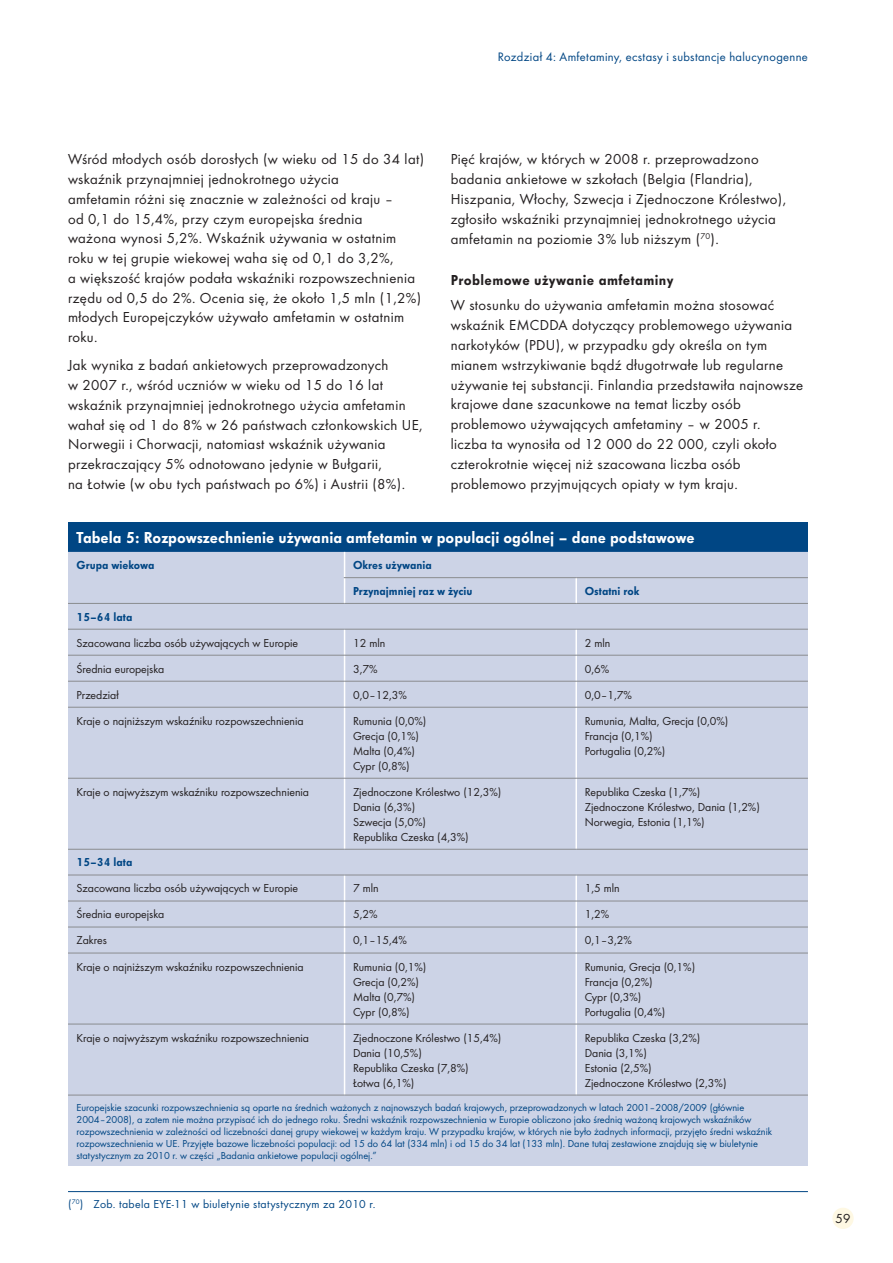
<style>
.page{position:relative;width:893px;height:1263px;background:#fff}
.page>*{position:absolute;margin:0;border:0;box-sizing:border-box;transform-origin:0 0}
.t1{font:800 16.5px "Futura";color:#fff}
.t2{font:15px/19.8px "Futura Boo";letter-spacing:.025em;color:#231f20}
.t3{font:800 15px "Futura";letter-spacing:.025em;color:#231f20}
.t4{font:12.75px "Futura Boo";letter-spacing:.025em;color:#004684}
.t5{font:12px/15px "Futura Boo";color:#231f20}
.t6{font:800 12px/25.8px "Futura";color:#004684}
.t7{font:12px "Futura Boo";letter-spacing:.025em;color:#004684}
.t8{font:12px "Futura Std";color:#231f20}
.t9{font:10.5px/12px "Futura Boo";color:#004684}
</style>
<div class="page">
<div style="left:832px;top:1208px;width:22px;height:21px;background:#fef8e3;border-radius:50%"></div>
<hr style="left:68px;top:1191px;width:740px;height:1px;background:#004684">
<div style="left:68px;top:523px;width:740px;height:29px;background:#004684"></div>
<div style="left:68px;top:552px;width:740px;height:614px;background:#ccd3e6"></div>
<svg style="left:344px;top:552px;width:1px;height:51px"></svg>
<hr style="left:575px;top:578px;width:2px;height:25px;background:#fff">
<hr style="left:575px;top:629px;width:2px;height:26px;background:#fff">
<hr style="left:575px;top:655px;width:2px;height:26px;background:#fff">
<svg style="left:344px;top:630px;width:1px;height:77px"></svg>
<hr style="left:575px;top:681px;width:2px;height:26px;background:#fff">
<hr style="left:344px;top:707px;width:1px;height:71px;background:#fff">
<hr style="left:575px;top:707px;width:2px;height:71px;background:#fff">
<hr style="left:344px;top:779px;width:1px;height:70px;background:#fff">
<hr style="left:575px;top:779px;width:2px;height:70px;background:#fff">
<hr style="left:575px;top:875px;width:2px;height:26px;background:#fff">
<hr style="left:575px;top:901px;width:2px;height:26px;background:#fff">
<svg style="left:344px;top:876px;width:1px;height:77px"></svg>
<hr style="left:575px;top:927px;width:2px;height:26px;background:#fff">
<hr style="left:344px;top:953px;width:1px;height:71px;background:#fff">
<hr style="left:575px;top:953px;width:2px;height:71px;background:#fff">
<hr style="left:344px;top:1024px;width:1px;height:71px;background:#fff">
<hr style="left:575px;top:1024px;width:2px;height:71px;background:#fff">
<hr style="left:344px;top:577px;width:232px;height:1px;background:#8a8c8f">
<hr style="left:576px;top:577px;width:232px;height:1px;background:#8a8c8f">
<hr style="left:68px;top:603px;width:277px;height:1px;background:#8a8c8f">
<hr style="left:345px;top:603px;width:231px;height:1px;background:#8a8c8f">
<hr style="left:576px;top:603px;width:232px;height:1px;background:#8a8c8f">
<hr style="left:68px;top:629px;width:277px;height:1px;background:#8a8c8f">
<hr style="left:345px;top:629px;width:231px;height:1px;background:#8a8c8f">
<hr style="left:576px;top:629px;width:232px;height:1px;background:#8a8c8f">
<hr style="left:68px;top:655px;width:277px;height:1px;background:#8a8c8f">
<hr style="left:345px;top:655px;width:231px;height:1px;background:#8a8c8f">
<hr style="left:576px;top:655px;width:232px;height:1px;background:#8a8c8f">
<hr style="left:68px;top:681px;width:277px;height:1px;background:#8a8c8f">
<hr style="left:345px;top:681px;width:231px;height:1px;background:#8a8c8f">
<hr style="left:576px;top:681px;width:232px;height:1px;background:#8a8c8f">
<hr style="left:68px;top:707px;width:277px;height:1px;background:#8a8c8f">
<hr style="left:345px;top:707px;width:231px;height:1px;background:#8a8c8f">
<hr style="left:576px;top:707px;width:232px;height:1px;background:#8a8c8f">
<hr style="left:68px;top:778px;width:277px;height:1px;background:#8a8c8f">
<hr style="left:345px;top:778px;width:231px;height:1px;background:#8a8c8f">
<hr style="left:576px;top:778px;width:232px;height:1px;background:#8a8c8f">
<hr style="left:68px;top:849px;width:277px;height:1px;background:#8a8c8f">
<hr style="left:345px;top:849px;width:231px;height:1px;background:#8a8c8f">
<hr style="left:576px;top:849px;width:232px;height:1px;background:#8a8c8f">
<hr style="left:68px;top:875px;width:277px;height:1px;background:#8a8c8f">
<hr style="left:345px;top:875px;width:231px;height:1px;background:#8a8c8f">
<hr style="left:576px;top:875px;width:232px;height:1px;background:#8a8c8f">
<hr style="left:68px;top:901px;width:277px;height:1px;background:#8a8c8f">
<hr style="left:345px;top:901px;width:231px;height:1px;background:#8a8c8f">
<hr style="left:576px;top:901px;width:232px;height:1px;background:#8a8c8f">
<hr style="left:68px;top:927px;width:277px;height:1px;background:#8a8c8f">
<hr style="left:345px;top:927px;width:231px;height:1px;background:#8a8c8f">
<hr style="left:576px;top:927px;width:232px;height:1px;background:#8a8c8f">
<hr style="left:68px;top:953px;width:277px;height:1px;background:#8a8c8f">
<hr style="left:345px;top:953px;width:231px;height:1px;background:#8a8c8f">
<hr style="left:576px;top:953px;width:232px;height:1px;background:#8a8c8f">
<hr style="left:68px;top:1024px;width:277px;height:1px;background:#8a8c8f">
<hr style="left:345px;top:1024px;width:231px;height:1px;background:#8a8c8f">
<hr style="left:576px;top:1024px;width:232px;height:1px;background:#8a8c8f">
<hr style="left:68px;top:1095px;width:277px;height:1px;background:#8a8c8f">
<hr style="left:345px;top:1095px;width:231px;height:1px;background:#8a8c8f">
<hr style="left:576px;top:1095px;width:232px;height:1px;background:#8a8c8f">
<p class="t4" style="left:498px;top:49px;width:311px">Rozdział 4: Amfetaminy, ecstasy i substancje halucynogenne</p>
<p class="t2" style="left:451px;top:149px;width:337px">Pięć krajów, w których w 2008 r. przeprowadzono badania ankietowe w szkołach (Belgia (Flandria), Hiszpania, Włochy, Szwecja i Zjednoczone Królestwo), zgłosiło wskaźniki przynajmniej jednokrotnego użycia amfetamin na poziomie 3% lub niższym (<sup>70</sup>).</p>
<p class="t3" style="left:451px;top:271px;width:224px">Problemowe używanie amfetaminy</p>
<p class="t2" style="left:451px;top:295px;width:354px">W stosunku do używania amfetamin można stosować wskaźnik EMCDDA dotyczący problemowego używania narkotyków (PDU), w przypadku gdy określa on tym mianem wstrzykiwanie bądź długotrwałe lub regularne używanie tej substancji. Finlandia przedstawiła najnowsze krajowe dane szacunkowe na temat liczby osób problemowo używających amfetaminy – w 2005 r.<br>liczba ta wynosiła od 12 000 do 22 000, czyli około czterokrotnie więcej niż szacowana liczba osób problemowo przyjmujących opiaty w tym kraju.</p>
<p class="t1" style="left:77px;top:528px;width:620px">Tabela 5: Rozpowszechnienie używania amfetamin w populacji ogólnej – dane podstawowe</p>
<p class="t6" style="left:77px;top:552px;width:80px">Grupa wiekowa</p>
<p class="t6" style="left:353px;top:552px;width:121px">Okres używania<br>Przynajmniej raz w życiu</p>
<p class="t2" style="left:68px;top:149px;width:358px">Wśród młodych osób dorosłych (w wieku od 15 do 34 lat) wskaźnik przynajmniej jednokrotnego użycia<br>amfetamin różni się znacznie w zależności od kraju –<br>od 0,1 do 15,4%, przy czym europejska średnia<br>ważona wynosi 5,2%. Wskaźnik używania w ostatnim roku w tej grupie wiekowej waha się od 0,1 do 3,2%,<br>a większość krajów podała wskaźniki rozpowszechnienia rzędu od 0,5 do 2%. Ocenia się, że około 1,5 mln (1,2%) młodych Europejczyków używało amfetamin w ostatnim roku.</p>
<p class="t2" style="left:68px;top:355px;width:356px">Jak wynika z badań ankietowych przeprowadzonych<br>w 2007 r., wśród uczniów w wieku od 15 do 16 lat wskaźnik przynajmniej jednokrotnego użycia amfetamin wahał się od 1 do 8% w 26 państwach członkowskich UE, Norwegii i Chorwacji, natomiast wskaźnik używania przekraczający 5% odnotowano jedynie w Bułgarii,<br>na Łotwie (w obu tych państwach po 6%) i Austrii (8%).</p>
<p class="t6" style="left:585px;top:578px;width:56px">Ostatni rok</p>
<p class="t6" style="left:77px;top:604px;width:57px">15–64 lata</p>
<p class="t5" style="left:77px;top:635px;width:223px">Szacowana liczba osób używających w Europie</p>
<p class="t5" style="left:353px;top:635px;width:34px">12 mln</p>
<p class="t5" style="left:585px;top:635px;width:27px">2 mln</p>
<p class="t5" style="left:77px;top:661px;width:89px">Średnia europejska</p>
<p class="t5" style="left:353px;top:661px;width:26px">3,7%</p>
<p class="t5" style="left:585px;top:661px;width:26px">0,6%</p>
<p class="t5" style="left:77px;top:687px;width:44px">Przedział</p>
<p class="t5" style="left:353px;top:687px;width:55px">0,0–12,3%</p>
<p class="t5" style="left:585px;top:687px;width:49px">0,0–1,7%</p>
<p class="t5" style="left:77px;top:713px;width:229px">Kraje o najniższym wskaźniku rozpowszechnienia</p>
<p class="t5" style="left:353px;top:713px;width:75px">Rumunia (0,0%)<br>Grecja (0,1%)<br>Malta (0,4%)<br>Cypr (0,8%)</p>
<p class="t5" style="left:585px;top:713px;width:145px">Rumunia, Malta, Grecja (0,0%)<br>Francja (0,1%)<br>Portugalia (0,2%)</p>
<p class="t5" style="left:77px;top:784px;width:234px">Kraje o najwyższym wskaźniku rozpowszechnienia</p>
<p class="t5" style="left:353px;top:784px;width:150px">Zjednoczone Królestwo (12,3%)<br>Dania (6,3%)<br>Szwecja (5,0%)<br>Republika Czeska (4,3%)</p>
<p class="t5" style="left:585px;top:784px;width:177px">Republika Czeska (1,7%)<br>Zjednoczone Królestwo, Dania (1,2%)<br>Norwegia, Estonia (1,1%)</p>
<p class="t6" style="left:77px;top:849px;width:57px">15–34 lata</p>
<p class="t5" style="left:77px;top:881px;width:223px">Szacowana liczba osób używających w Europie</p>
<p class="t5" style="left:353px;top:881px;width:27px">7 mln</p>
<p class="t5" style="left:585px;top:881px;width:36px">1,5 mln</p>
<p class="t5" style="left:77px;top:907px;width:89px">Średnia europejska</p>
<p class="t5" style="left:353px;top:907px;width:26px">5,2%</p>
<p class="t5" style="left:585px;top:907px;width:26px">1,2%</p>
<p class="t5" style="left:77px;top:933px;width:32px">Zakres</p>
<p class="t5" style="left:353px;top:933px;width:55px">0,1–15,4%</p>
<p class="t5" style="left:585px;top:933px;width:49px">0,1–3,2%</p>
<p class="t5" style="left:77px;top:959px;width:229px">Kraje o najniższym wskaźniku rozpowszechnienia</p>
<p class="t5" style="left:353px;top:959px;width:75px">Rumunia (0,1%)<br>Grecja (0,2%)<br>Malta (0,7%)<br>Cypr (0,8%)</p>
<p class="t5" style="left:585px;top:959px;width:112px">Rumunia, Grecja (0,1%)<br>Francja (0,2%)<br>Cypr (0,3%)<br>Portugalia (0,4%)</p>
<p class="t5" style="left:77px;top:1030px;width:234px">Kraje o najwyższym wskaźniku rozpowszechnienia</p>
<p class="t5" style="left:353px;top:1030px;width:150px">Zjednoczone Królestwo (15,4%)<br>Dania (10,5%)<br>Republika Czeska (7,8%)<br>Łotwa (6,1%)</p>
<p class="t5" style="left:585px;top:1030px;width:143px">Republika Czeska (3,2%)<br>Dania (3,1%)<br>Estonia (2,5%)<br>Zjednoczone Królestwo (2,3%)</p>
<p class="t9" style="left:77px;top:1102px;width:697px">Europejskie szacunki rozpowszechnienia są oparte na średnich ważonych z najnowszych badań krajowych, przeprowadzonych w latach 2001–2008/2009 (głównie 2004–2008), a zatem nie można przypisać ich do jednego roku. Średni wskaźnik rozpowszechnienia w Europie obliczono jako średnią ważoną krajowych wskaźników rozpowszechnienia w zależności od liczebności danej grupy wiekowej w każdym kraju. W przypadku krajów, w których nie było żadnych informacji, przyjęto średni wskaźnik rozpowszechnienia w UE. Przyjęte bazowe liczebności populacji: od 15 do 64 lat (334 mln) i od 15 do 34 lat (133 mln). Dane tutaj zestawione znajdują się w biuletynie statystycznym za 2010 r. w części „Badania ankietowe populacji ogólnej.”</p>
<p class="t7" style="left:68px;top:1196px;width:309px">(<sup>70</sup>) Zob. tabela EYE-11 w biuletynie statystycznym za 2010 r.</p>
<p class="t8" style="left:835px;top:1211px;width:16px">59</p>
</div>
